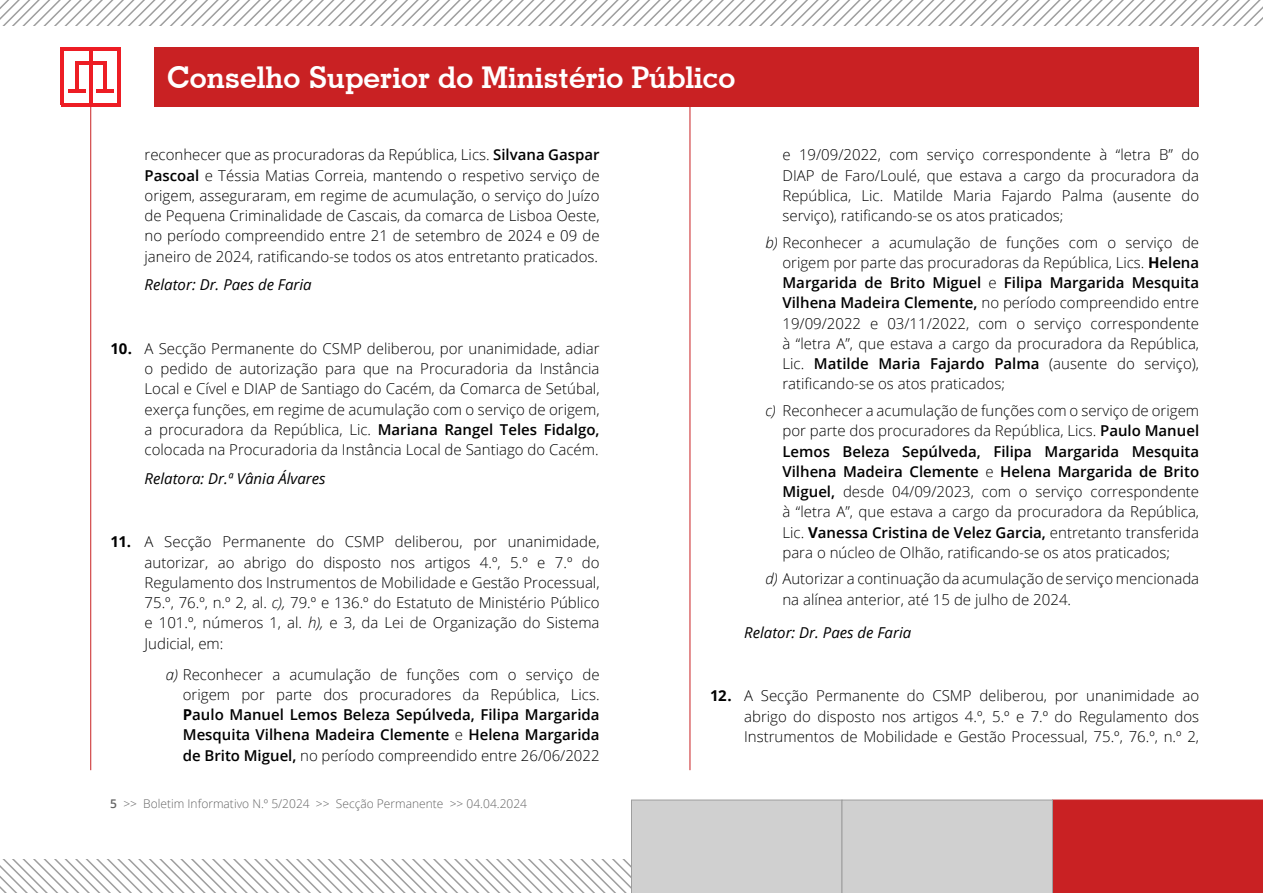
<style>
.page{position:relative;width:1263px;height:893px;background:#fff}
.page>*{position:absolute;margin:0;border:0;box-sizing:border-box;transform-origin:0 0}
.t1{font:700 30px "Geometric Slab 703 BT";color:#fff}
.t2{font:300 15px/20.2px "Open Sans";color:#000;text-align:justify}
.t3{font:italic 15px "Open Sans";color:#000}
.t4{font:300 12px "Open Sans";color:#646464}
.s1{font-weight:600}
.s2{font-weight:700}
.s3{font-style:italic}
</style>
<div class="page">
<svg style="left:0;top:800px;width:1263px;height:93px"></svg>
<div style="left:154px;top:47px;width:1045px;height:60px;background:#c92123"></div>
<hr style="left:90px;top:104px;width:1px;height:666px;background:#c92123">
<hr style="left:75px;top:61px;width:3px;height:31px;background:#ed1d24">
<hr style="left:61px;top:47px;width:3px;height:58px;background:#ed1d24">
<hr style="left:117px;top:49px;width:3px;height:56px;background:#ed1d24">
<hr style="left:61px;top:103px;width:59px;height:4px;background:#ed1d24">
<hr style="left:61px;top:47px;width:59px;height:4px;background:#ed1d24">
<hr style="left:89px;top:48px;width:3px;height:56px;background:#ed1d24">
<hr style="left:68px;top:89px;width:17px;height:4px;background:#ed1d24">
<hr style="left:103px;top:61px;width:3px;height:31px;background:#ed1d24">
<hr style="left:75px;top:61px;width:31px;height:4px;background:#ed1d24">
<hr style="left:96px;top:89px;width:18px;height:4px;background:#ed1d24">
<hr style="left:690px;top:104px;width:1px;height:666px;background:#c92123">
<svg style="left:0;top:0;width:1263px;height:26px"></svg>
<h1 class="t1" style="left:167px;top:60px;width:570px">Conselho Superior do Ministério Público</h1>
<p class="t2" style="left:145px;top:144px;width:456px">reconhecer que as procuradoras da República, Lics. <span class="s1">Silvana Gaspar Pascoal</span> e Téssia Matias Correia, mantendo o respetivo serviço de origem, asseguraram, em regime de acumulação, o serviço do Juízo de Pequena Criminalidade de Cascais, da comarca de Lisboa Oeste, no período compreendido entre 21 de setembro de 2024 e 09 de janeiro de 2024, ratificando-se todos os atos entretanto praticados.</p>
<p class="t3" style="left:145px;top:275px;width:169px">Relator: Dr. Paes de Faria</p>
<p class="t2" style="left:145px;top:338px;width:456px;text-indent:-34px"><span class="s2">10.</span> A Secção Permanente do CSMP deliberou, por unanimidade, adiar o pedido de autorização para que na Procuradoria da Instância Local e Cível e DIAP de Santiago do Cacém, da Comarca de Setúbal, exerça funções, em regime de acumulação com o serviço de origem, a procuradora da República, Lic. <span class="s1">Mariana Rangel Teles Fidalgo, </span>colocada na Procuradoria da Instância Local de Santiago do Cacém.</p>
<p class="t3" style="left:145px;top:468px;width:183px">Relatora: Dr.ª Vânia Álvares</p>
<p class="t2" style="left:145px;top:531px;width:456px;text-indent:-34px"><span class="s2">11.</span> A Secção Permanente do CSMP deliberou, por unanimidade, autorizar, ao abrigo do disposto nos artigos 4.º, 5.º e 7.º do Regulamento dos Instrumentos de Mobilidade e Gestão Processual, 75.º, 76.º, n.º 2, al. <span class="s3">c),</span> 79.º e 136.º do Estatuto de Ministério Público e 101.º, números 1, al. <span class="s3">h),</span> e 3, da Lei de Organização do Sistema Judicial, em:</p>
<p class="t2" style="left:183px;top:664px;width:418px;text-indent:-17px"><span class="s3">a)</span> Reconhecer a acumulação de funções com o serviço de origem por parte dos procuradores da República, Lics.<br><span class="s2">P</span><span class="s1">aulo Manuel Lemos Beleza Sepúlveda, Filipa Margarida Mesquita Vilhena Madeira Clemente</span> e <span class="s1">Helena Margarida de Brito Miguel,</span> no período compreendido entre 26/06/2022</p>
<p class="t4" style="left:110px;top:795px;width:418px"><span class="s1">5</span> &gt;&gt; Boletim Informativo N.º 5/2024 &gt;&gt; Secção Permanente &gt;&gt; 04.04.2024</p>
<p class="t2" style="left:782px;top:144px;width:418px">e 19/09/2022, com serviço correspondente à “letra B” do DIAP de Faro/Loulé, que estava a cargo da procuradora da República, Lic. Matilde Maria Fajardo Palma (ausente do serviço), ratificando-se os atos praticados;</p>
<p class="t2" style="left:782px;top:232px;width:418px;text-indent:-17px"><span class="s3">b)</span> Reconhecer a acumulação de funções com o serviço de origem por parte das procuradoras da República, Lics. <span class="s2">H</span><span class="s1">elena Margarida de Brito Miguel</span> e <span class="s1">Filipa Margarida Mesquita Vilhena Madeira Clemente,</span> no período compreendido entre 19/09/2022 e 03/11/2022, com o serviço correspondente à “letra A”, que estava a cargo da procuradora da República, Lic. <span class="s1">Matilde Maria Fajardo Palma</span> (ausente do serviço), ratificando-se os atos praticados;</p>
<p class="t2" style="left:782px;top:400px;width:418px;text-indent:-17px"><span class="s3">c)</span> Reconhecer a acumulação de funções com o serviço de origem por parte dos procuradores da República, Lics. <span class="s1">Paulo Manuel Lemos Beleza Sepúlveda, Filipa Margarida Mesquita Vilhena Madeira Clemente</span> e <span class="s1">Helena Margarida de Brito Miguel,</span> desde 04/09/2023, com o serviço correspondente à “letra A”, que estava a cargo da procuradora da República, Lic. <span class="s2">V</span><span class="s1">anessa Cristina de Velez Garcia,</span> entretanto transferida para o núcleo de Olhão, ratificando-se os atos praticados;</p>
<p class="t2" style="left:782px;top:568px;width:418px;text-indent:-17px"><span class="s3">d)</span> Autorizar a continuação da acumulação de serviço mencionada na alínea anterior, até 15 de julho de 2024.</p>
<p class="t3" style="left:744px;top:622px;width:169px">Relator: Dr. Paes de Faria</p>
<p class="t2" style="left:744px;top:685px;width:456px;text-indent:-34px"><span class="s2">12.</span> A Secção Permanente do CSMP deliberou, por unanimidade ao abrigo do disposto nos artigos 4.º, 5.º e 7.º do Regulamento dos Instrumentos de Mobilidade e Gestão Processual, 75.º, 76.º, n.º 2,</p>
</div>
